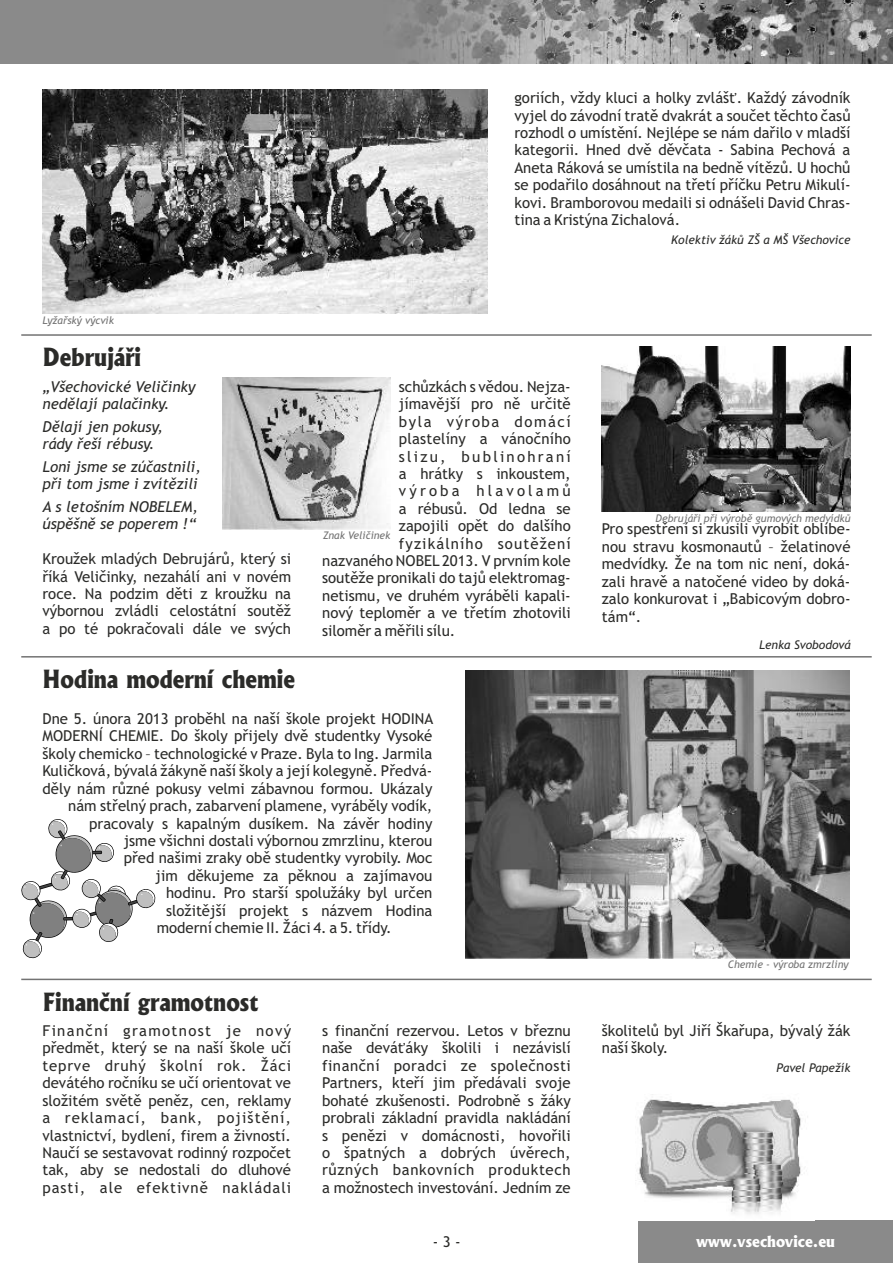
<style>
.page{position:relative;width:893px;height:1263px;background:#fff}
.page>*{position:absolute;margin:0;border:0;box-sizing:border-box;transform-origin:0 0}
.t1{font:800 24px "Albertus";color:#2b2b29;scale:.93 1}
.t2{font:15px/17.4px "Trebuchet MS";color:#2b2b29}
.t3{font:italic 15px "Trebuchet MS";color:#2b2b29}
.t4{font:15px "Trebuchet MS";letter-spacing:.035em;color:#2b2b29}
.t5{font:15px "Trebuchet MS";letter-spacing:.045em;color:#2b2b29}
.t6{font:15px "Trebuchet MS";letter-spacing:.065em;color:#2b2b29}
.t7{font:15px "Trebuchet MS";letter-spacing:.07em;color:#2b2b29}
.t8{font:15px "Trebuchet MS";letter-spacing:.055em;color:#2b2b29}
.t9{font:15px "Trebuchet MS";letter-spacing:.02em;color:#2b2b29}
.t10{font:15px "Trebuchet MS";letter-spacing:.09em;color:#2b2b29}
.t11{font:15px "Trebuchet MS";letter-spacing:.075em;color:#2b2b29}
.t12{font:15px "Trebuchet MS";letter-spacing:.15em;color:#2b2b29}
.t13{font:800 15px "Albertus";color:#fff}
.t14{font:15px "Trebuchet MS";letter-spacing:.215em;color:#2b2b29}
.t15{font:italic 12px "Trebuchet MS";color:#2b2b29}
.t16{font:italic 10.5px "Trebuchet MS";color:#737373}
</style>
<div class="page">
<div style="left:638px;top:1220px;width:255px;height:43px;background:#8a8a8a"></div>
<hr style="left:21px;top:334px;width:851px;height:2px;background:#737373">
<img style="left:42px;top:89px;width:445px;height:225px">
<div style="left:0;top:0;width:893px;height:64px;background:#8a8a8a"></div>
<img style="left:407px;top:0;width:486px;height:64px">
<img style="left:602px;top:347px;width:248px;height:165px">
<img style="left:223px;top:378px;width:167px;height:151px">
<hr style="left:21px;top:656px;width:851px;height:1px;background:#737373">
<img style="left:466px;top:671px;width:383px;height:287px">
<hr style="left:21px;top:979px;width:851px;height:1px;background:#737373">
<img style="left:638px;top:1094px;width:170px;height:120px">
<svg style="left:21px;top:819px;width:135px;height:139px"></svg>
<p class="t16" style="left:42px;top:316px;width:73px">Lyžařský výcvik</p>
<p class="t2" style="left:514px;top:90px;width:338px;text-align:justify">goriích, vždy kluci a holky zvlášť. Každý závodník vyjel do závodní tratě dvakrát a součet těchto časů rozhodl o umístění. Nejlépe se nám dařilo v mladší kategorii. Hned dvě děvčata - Sabina Pechová a Aneta Ráková se umístila na bedně vítězů. U hochů se podařilo dosáhnout na třetí příčku Petru Mikulí&shy;kovi. Bramborovou medaili si odnášeli David Chras&shy;tina a Kristýna Zichalová.</p>
<p class="t15" style="left:671px;top:235px;width:181px">Kolektiv žáků ZŠ a MŠ Všechovice</p>
<h1 class="t1" style="left:43px;top:348px;width:108px">Debrujáři</h1>
<p class="t3" style="left:42px;top:381px;width:155px">„Všechovické Veličinky</p>
<p class="t2" style="left:399px;top:379px;width:173px">schůzkách s vědou. Nejza-</p>
<p class="t3" style="left:42px;top:398px;width:129px">nedělají palačinky.</p>
<p class="t2" style="left:399px;top:396px;width:173px">jímavější pro ně určitě byla výroba domácí</p>
<p class="t3" style="left:42px;top:421px;width:122px">Dělají jen pokusy,</p>
<p class="t2" style="left:399px;top:431px;width:173px">plastelíny a vánočního</p>
<p class="t3" style="left:42px;top:438px;width:114px">rády řeší rébusy.</p>
<p class="t12" style="left:399px;top:450px;width:173px">slizu, bublinohraní</p>
<p class="t3" style="left:42px;top:461px;width:160px">Loni jsme se zúčastnili,</p>
<p class="t2" style="left:399px;top:466px;width:173px">a hrátky s inkoustem,</p>
<p class="t3" style="left:42px;top:478px;width:157px">při tom jsme i zvítězili</p>
<p class="t14" style="left:399px;top:485px;width:173px">výroba hlavolamů</p>
<p class="t3" style="left:42px;top:501px;width:157px">A s letošním NOBELEM,</p>
<p class="t2" style="left:399px;top:501px;width:173px">a rébusů. Od ledna se</p>
<p class="t3" style="left:42px;top:518px;width:155px">úspěšně se poperem !“</p>
<p class="t2" style="left:399px;top:518px;width:173px">zapojili opět do dalšího</p>
<p class="t2" style="left:602px;top:522px;width:250px">Pro spestření si zkusili vyrobit oblíbe-</p>
<p class="t11" style="left:399px;top:537px;width:173px">fyzikálního soutěžení</p>
<p class="t2" style="left:602px;top:539px;width:250px">nou stravu kosmonautů – želatinové</p>
<p class="t2" style="left:42px;top:551px;width:250px">Kroužek mladých Debrujárů, který si</p>
<p class="t2" style="left:322px;top:553px;width:250px">nazvaného NOBEL 2013. V prvním kole</p>
<p class="t2" style="left:602px;top:557px;width:250px">medvídky. Že na tom nic není, doká-</p>
<p class="t2" style="left:42px;top:569px;width:250px">říká Veličinky, nezahálí ani v novém</p>
<p class="t2" style="left:322px;top:571px;width:250px">soutěže pronikali do tajů elektromag-</p>
<p class="t2" style="left:602px;top:574px;width:250px">zali hravě a natočené video by doká-</p>
<p class="t2" style="left:42px;top:586px;width:250px">roce. Na podzim děti z kroužku na</p>
<p class="t2" style="left:322px;top:588px;width:250px">netismu, ve druhém vyráběli kapali-</p>
<p class="t2" style="left:602px;top:591px;width:250px">zalo konkurovat i „Babicovým dobro-</p>
<p class="t2" style="left:42px;top:604px;width:250px">výbornou zvládli celostátní soutěž</p>
<p class="t2" style="left:322px;top:606px;width:250px">nový teploměr a ve třetím zhotovili</p>
<p class="t2" style="left:602px;top:609px;width:41px">tám“.</p>
<p class="t2" style="left:42px;top:621px;width:250px">a po té pokračovali dále ve svých</p>
<p class="t2" style="left:322px;top:623px;width:135px">siloměr a měřili sílu.</p>
<p class="t16" style="left:656px;top:514px;width:197px">Debrujáři při výrobě gumových medvídků</p>
<p class="t16" style="left:323px;top:532px;width:69px">Znak Veličinek</p>
<h1 class="t1" style="left:43px;top:670px;width:273px">Hodina moderní chemie</h1>
<p class="t2" style="left:42px;top:711px;width:392px">Dne 5. února 2013 proběhl na naší škole projekt HODINA</p>
<p class="t2" style="left:42px;top:729px;width:391px">MODERNÍ CHEMIE. Do školy přijely dvě studentky Vysoké</p>
<p class="t2" style="left:42px;top:746px;width:391px">školy chemicko – technologické v Praze. Byla to Ing. Jarmila</p>
<p class="t2" style="left:42px;top:764px;width:391px">Kuličková, bývalá žákyně naší školy a její kolegyně. Předvá-</p>
<p class="t2" style="left:42px;top:781px;width:391px">děly nám různé pokusy velmi zábavnou formou. Ukázaly</p>
<p class="t2" style="left:68px;top:798px;width:366px">nám střelný prach, zabarvení plamene, vyráběly vodík,</p>
<p class="t2" style="left:89px;top:816px;width:345px">pracovaly s kapalným dusíkem. Na závěr hodiny</p>
<p class="t2" style="left:124px;top:833px;width:310px">jsme všichni dostali výbornou zmrzlinu, kterou</p>
<p class="t2" style="left:124px;top:851px;width:310px">před našimi zraky obě studentky vyrobily. Moc</p>
<p class="t2" style="left:156px;top:868px;width:278px">jim děkujeme za pěknou a zajímavou</p>
<p class="t2" style="left:166px;top:885px;width:268px">hodinu. Pro starší spolužáky byl určen</p>
<p class="t2" style="left:166px;top:903px;width:268px">složitější projekt s názvem Hodina</p>
<p class="t2" style="left:157px;top:920px;width:236px">moderní chemie II. Žáci 4. a 5. třídy.</p>
<p class="t15" style="left:759px;top:640px;width:93px">Lenka Svobodová</p>
<p class="t16" style="left:728px;top:960px;width:122px">Chemie - výroba zmrzliny</p>
<h1 class="t1" style="left:43px;top:992px;width:234px">Finanční gramotnost</h1>
<p class="t10" style="left:42px;top:1025px;width:250px">Finanční gramotnost je nový</p>
<p class="t2" style="left:322px;top:1023px;width:250px">s finanční rezervou. Letos v březnu</p>
<p class="t2" style="left:602px;top:1023px;width:250px">školitelů byl Jiří Škařupa, bývalý žák</p>
<p class="t2" style="left:42px;top:1041px;width:250px">předmět, který se na naší škole učí</p>
<p class="t2" style="left:322px;top:1041px;width:250px">naše deváťáky školili i nezávislí</p>
<p class="t2" style="left:602px;top:1041px;width:68px">naší školy.</p>
<p class="t8" style="left:42px;top:1060px;width:250px">teprve druhý školní rok. Žáci</p>
<p class="t4" style="left:322px;top:1060px;width:250px">finanční poradci ze společnosti</p>
<p class="t15" style="left:776px;top:1063px;width:75px">Pavel Papežík</p>
<p class="t2" style="left:42px;top:1075px;width:250px">devátého ročníku se učí orientovat ve</p>
<p class="t2" style="left:322px;top:1075px;width:250px">Partners, kteří jim předávali svoje</p>
<p class="t2" style="left:42px;top:1093px;width:250px">složitém světě peněz, cen, reklamy</p>
<p class="t2" style="left:322px;top:1093px;width:250px">bohaté zkušenosti. Podrobně s žáky</p>
<p class="t7" style="left:42px;top:1112px;width:250px">a reklamací, bank, pojištění,</p>
<p class="t2" style="left:322px;top:1110px;width:250px">probrali základní pravidla nakládání</p>
<p class="t2" style="left:42px;top:1128px;width:250px">vlastnictví, bydlení, firem a živností.</p>
<p class="t2" style="left:322px;top:1128px;width:250px">s penězi v domácnosti, hovořili</p>
<p class="t2" style="left:42px;top:1145px;width:250px">Naučí se sestavovat rodinný rozpočet</p>
<p class="t9" style="left:322px;top:1147px;width:250px">o špatných a dobrých úvěrech,</p>
<p class="t2" style="left:42px;top:1163px;width:250px">tak, aby se nedostali do dluhové</p>
<p class="t5" style="left:322px;top:1164px;width:250px">různých bankovních produktech</p>
<p class="t6" style="left:42px;top:1182px;width:250px">pasti, ale efektivně nakládali</p>
<p class="t2" style="left:322px;top:1180px;width:250px">a možnostech investování. Jedním ze</p>
<p class="t2" style="left:433px;top:1235px;width:29px">- 3 -</p>
<p class="t13" style="left:696px;top:1236px;width:140px">www.vsechovice.eu</p>
</div>
